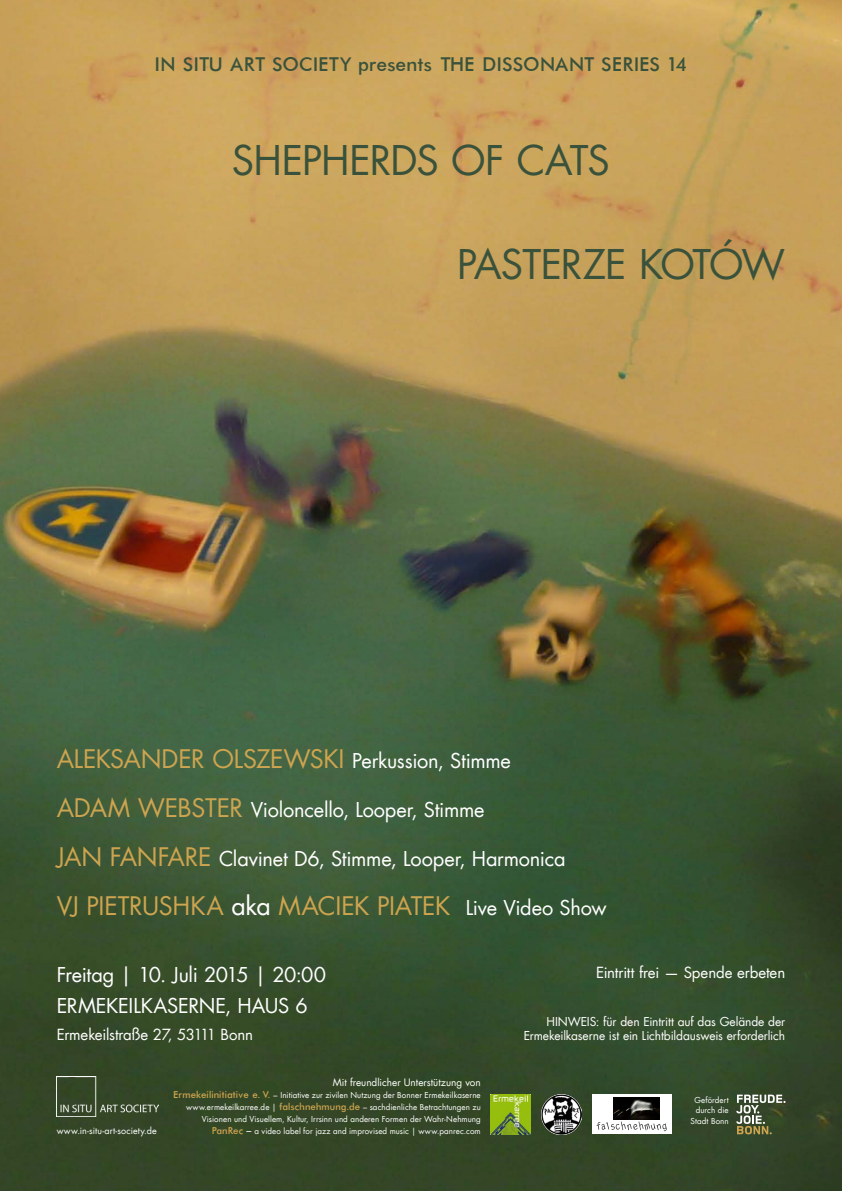
<style>
.page{position:relative;width:842px;height:1191px;background:#fff}
.page>*{position:absolute;margin:0;border:0;box-sizing:border-box;transform-origin:0 0}
.t1{font:40px "Futura LT";letter-spacing:-.025em;color:#3a523b}
.t2{font:25px "Futura LT";letter-spacing:-.015em;color:#cda450}
.t3{font:22px "Futura";letter-spacing:-.005em;color:#3a523b}
.t4{font:20px "Futura LT";letter-spacing:-.01em;color:#fff}
.t5{font:15px "Futura LT";letter-spacing:-.01em;color:#fff}
.t6{font:12px/14.4px "Futura LT";letter-spacing:-.01em;color:#fff;text-align:right}
.t7{font:10px "Futura LT";color:#fff}
.t8{font:9px "Futura LT";letter-spacing:.01em;color:#fff}
.t9{font:8px/12px "Futura LT";letter-spacing:.01em;color:#fff;text-align:right}
.s1{font-size:20px;color:#fff}
.s2{font-size:25px;color:#cda450}
.s3{color:#fff}
.s4{font-family:"Futura";font-size:11px;color:#cda450}
.s5{font-size:10px}
</style>
<div class="page">
<img style="left:0;top:0;width:842px;height:1191px">
<img style="left:57px;top:1076px;width:101px;height:40px">
<img style="left:541px;top:1094px;width:40px;height:40px">
<div style="left:592px;top:1094px;width:79px;height:40px;background:#fff"></div>
<svg style="left:597px;top:1121px;width:70px;height:10px"></svg>
<img style="left:613px;top:1097px;width:47px;height:22px">
<img style="left:491px;top:1094px;width:40px;height:40px">
<svg style="left:736px;top:1094px;width:49px;height:40px;background:#6a7356"></svg>
<p class="t3" style="left:155px;top:54px;width:534px">IN SITU ART SOCIETY presents THE DISSONANT SERIES 14</p>
<p class="t1" style="left:232px;top:135px;width:379px">SHEPHERDS OF CATS</p>
<p class="t1" style="left:457px;top:238px;width:329px">PASTERZE KOTÓW</p>
<p class="t2" style="left:57px;top:743px;width:456px">ALEKSANDER OLSZEWSKI <span class="s1">Perkussion, Stimme</span></p>
<p class="t4" style="left:57px;top:796px;width:429px"><span class="s2">ADAM WEBSTER</span> Violoncello, Looper, Stimme</p>
<p class="t4" style="left:57px;top:845px;width:511px"><span class="s2">JAN FANFARE</span> Clavinet D6, Stimme, Looper, Harmonica</p>
<p class="t2" style="left:57px;top:889px;width:551px">VJ PIETRUSHKA <span class="s3">aka</span> MACIEK PIATEK <span class="s1">Live Video Show</span></p>
<p class="t4" style="left:57px;top:962px;width:271px">Freitag | 10. Juli 2015 | 20:00</p>
<p class="t4" style="left:57px;top:993px;width:253px">ERMEKEILKASERNE, HAUS 6</p>
<p class="t5" style="left:57px;top:1025px;width:198px">Ermekeilstraße 27, 53111 Bonn</p>
<p class="t8" style="left:57px;top:1125px;width:102px">www.in-situ-art-society.de</p>
<p class="t7" style="left:333px;top:1076px;width:149px">Mit freundlicher Unterstützung von</p>
<p class="t9" style="left:173px;top:1089px;width:309px"><span class="s4">Ermekeilinitiative e. V.</span> – Initiative zur zivilen Nutzung der Bonner Ermekeilkaserne www.ermekeilkarree.de | <span class="s4">falschnehmung.de</span> – sachdienliche Betrachtungen zu Visionen und Visuellem, Kultur, Irrsinn und anderen Formen der Wahr-Nehmung <span class="s4">PanRec</span> <span class="s5">–</span> a video label for jazz and improvised music | www.panrec.com</p>
<p class="t5" style="left:596px;top:963px;width:190px">Eintritt frei — Spende erbeten</p>
<p class="t6" style="left:524px;top:1014px;width:263px">HINWEIS: für den Eintritt auf das Gelände der<br>Ermekeilkaserne ist ein Lichtbildausweis erforderlich</p>
<p class="t9" style="left:691px;top:1094px;width:40px;line-height:10.4px">Gefördert durch die<br>Stadt Bonn</p>
</div>
